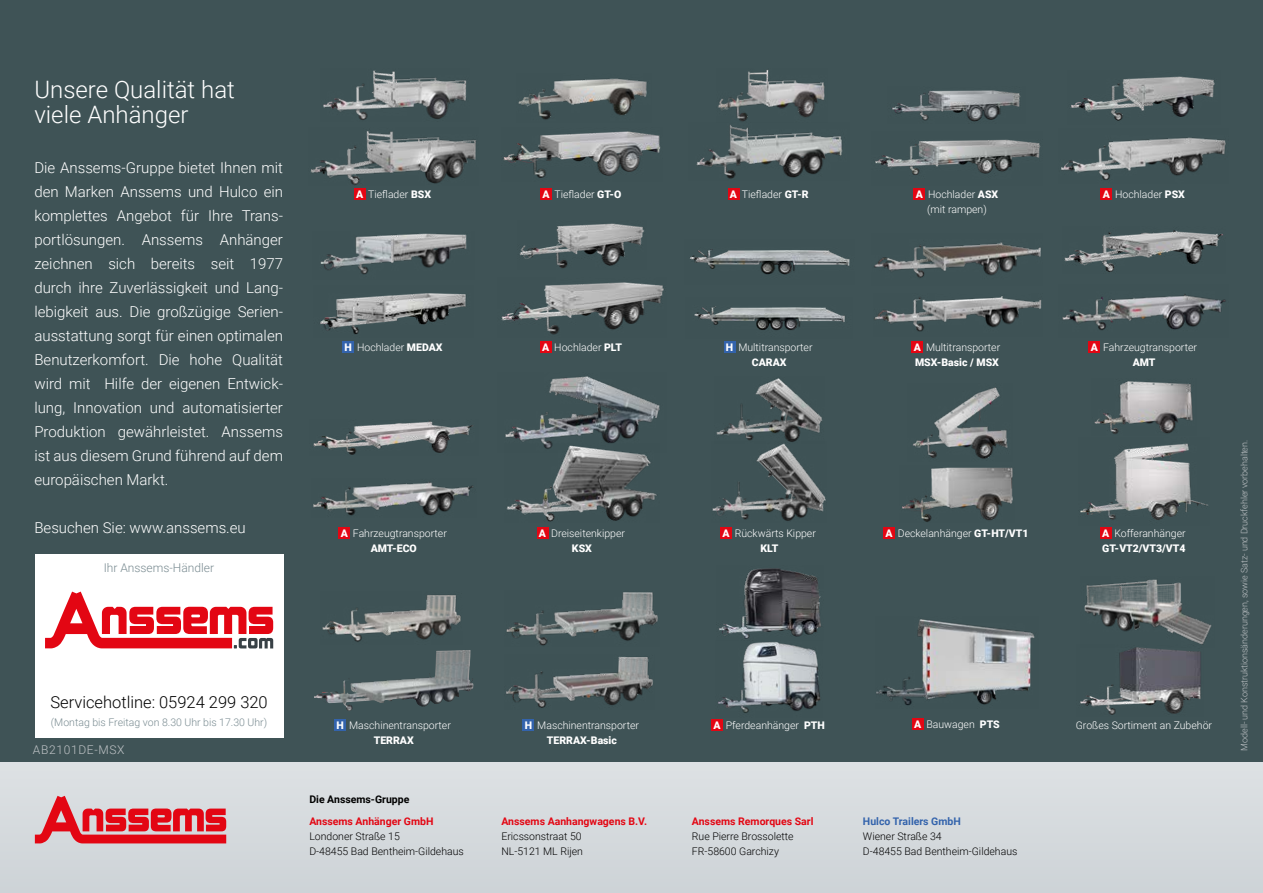
<style>
.page{position:relative;width:1263px;height:893px;background:#fff}
.page>*{position:absolute;margin:0;border:0;box-sizing:border-box;transform-origin:0 0}
.t1{font:300 24px/25.5px "Roboto";color:#fff}
.t2{font:300 16.5px "Roboto";color:#000}
.t3{font:300 15px/24px "Roboto";color:#fff;text-align:justify}
.t4{font:300 12px "Roboto";color:#798b91}
.t5{font:300 12px "Roboto";letter-spacing:.055em;color:#bfc3c6}
.t6{font:300 10.5px/15px "Roboto";color:#fff;text-align:center}
.t7{font:300 10.5px "Roboto";color:#000}
.t8{font:700 10.5px "Roboto";color:#e30613}
.t9{font:300 10.5px "Roboto";color:#798b91}
.t10{font:900 10.5px/15px "Roboto";color:#fff}
.t11{font:700 10.5px "Roboto";color:#3363ac}
.t12{font:700 10.5px "Roboto";color:#000}
.t13{font:300 9px "Roboto";letter-spacing:-.005em;color:#bfc3c6}
.s1{font-weight:900}
.s2{font-weight:300}
</style>
<div class="page">
<div style="left:0;top:501px;width:1263px;height:392px;background:#d5dadd"></div>
<div style="left:0;top:0;width:1263px;height:762px;background:#3f5356"></div>
<img style="left:323px;top:70px;width:144px;height:50px">
<img style="left:310px;top:131px;width:166px;height:54px">
<div style="left:354px;top:188px;width:11px;height:12px;background:#e30613"></div>
<img style="left:505px;top:376px;width:155px;height:68px">
<img style="left:506px;top:444px;width:151px;height:78px">
<div style="left:537px;top:527px;width:11px;height:12px;background:#e30613"></div>
<img style="left:874px;top:242px;width:167px;height:36px">
<img style="left:875px;top:296px;width:167px;height:36px">
<div style="left:911px;top:341px;width:12px;height:12px;background:#e30613"></div>
<img style="left:1061px;top:137px;width:165px;height:43px">
<img style="left:1071px;top:76px;width:144px;height:45px">
<div style="left:1100px;top:188px;width:12px;height:12px;background:#e30613"></div>
<img style="left:501px;top:282px;width:163px;height:53px">
<img style="left:520px;top:223px;width:124px;height:45px">
<div style="left:540px;top:341px;width:11px;height:12px;background:#e30613"></div>
<img style="left:1094px;top:381px;width:99px;height:53px">
<img style="left:1080px;top:443px;width:128px;height:77px">
<div style="left:1100px;top:527px;width:11px;height:12px;background:#e30613"></div>
<img style="left:913px;top:387px;width:95px;height:72px">
<img style="left:902px;top:467px;width:111px;height:55px">
<div style="left:883px;top:527px;width:12px;height:12px;background:#e30613"></div>
<img style="left:503px;top:131px;width:158px;height:47px">
<div style="left:540px;top:189px;width:12px;height:11px;background:#e30613"></div>
<img style="left:518px;top:78px;width:129px;height:42px">
<img style="left:696px;top:125px;width:147px;height:54px">
<div style="left:728px;top:189px;width:11px;height:11px;background:#e30613"></div>
<img style="left:718px;top:70px;width:107px;height:52px">
<img style="left:1064px;top:230px;width:159px;height:42px">
<div style="left:1089px;top:341px;width:11px;height:12px;background:#e30613"></div>
<img style="left:1062px;top:294px;width:164px;height:36px">
<img style="left:313px;top:482px;width:160px;height:34px">
<div style="left:338px;top:527px;width:12px;height:12px;background:#e30613"></div>
<img style="left:313px;top:421px;width:160px;height:34px">
<img style="left:712px;top:444px;width:114px;height:77px">
<img style="left:716px;top:378px;width:107px;height:66px">
<div style="left:720px;top:527px;width:12px;height:12px;background:#e30613"></div>
<img style="left:320px;top:293px;width:146px;height:41px">
<div style="left:343px;top:341px;width:11px;height:12px;background:#3363ac"></div>
<img style="left:320px;top:233px;width:147px;height:42px">
<img style="left:875px;top:139px;width:166px;height:36px">
<div style="left:913px;top:188px;width:12px;height:12px;background:#e30613"></div>
<img style="left:892px;top:90px;width:129px;height:32px">
<div style="left:334px;top:719px;width:12px;height:12px;background:#3363ac"></div>
<img style="left:314px;top:650px;width:146px;height:48px">
<img style="left:322px;top:595px;width:139px;height:47px">
<div style="left:523px;top:719px;width:11px;height:12px;background:#3363ac"></div>
<img style="left:506px;top:656px;width:147px;height:52px">
<img style="left:506px;top:592px;width:152px;height:54px">
<img style="left:876px;top:619px;width:159px;height:87px">
<div style="left:912px;top:718px;width:12px;height:12px;background:#e30613"></div>
<div style="left:711px;top:719px;width:12px;height:12px;background:#e30613"></div>
<img style="left:718px;top:569px;width:103px;height:144px">
<img style="left:1080px;top:647px;width:121px;height:68px">
<img style="left:1084px;top:579px;width:128px;height:65px">
<img style="left:694px;top:306px;width:151px;height:24px">
<img style="left:690px;top:249px;width:160px;height:26px">
<div style="left:724px;top:341px;width:11px;height:12px;background:#3363ac"></div>
<svg style="left:35px;top:796px;width:191px;height:47px"></svg>
<div style="left:35px;top:555px;width:248px;height:183px;background:#fff"></div>
<svg style="left:45px;top:592px;width:228px;height:56px"></svg>
<h1 class="t1" style="left:34px;top:75px;width:202px">Unsere Qualität hat viele Anhänger</h1>
<p class="t3" style="left:34px;top:155px;width:250px">Die Anssems-Gruppe bietet Ihnen mit den Marken Anssems und Hulco ein komplettes Angebot für Ihre Trans&shy;portlösungen. Anssems Anhänger zeichnen sich bereits seit 1977 durch ihre Zuverlässigkeit und Lang&shy;lebigkeit aus. Die großzügige Serien&shy;ausstattung sorgt für einen optimalen Benutzerkomfort. Die hohe Qualität wird mit Hilfe der eigenen Entwick&shy;lung, Innovation und automatisierter Produktion gewährleistet. Anssems ist aus diesem Grund führend auf dem europäischen Markt.</p>
<p class="t3" style="left:34px;top:515px;width:213px">Besuchen Sie: www.anssems.eu</p>
<p class="t4" style="left:104px;top:559px;width:112px">Ihr Anssems-Händler</p>
<p class="t6" style="left:356px;top:186px;width:76px"><span class="s1">A</span> Tieflader <span class="s1">BSX</span></p>
<p class="t6" style="left:345px;top:339px;width:99px"><span class="s1">H</span> Hochlader <span class="s1">MEDAX</span></p>
<p class="t6" style="left:542px;top:186px;width:81px"><span class="s1">A</span> Tieflader <span class="s1">GT-O</span></p>
<p class="t6" style="left:730px;top:186px;width:80px"><span class="s1">A</span> Tieflader <span class="s1">GT-R</span></p>
<p class="t6" style="left:542px;top:339px;width:82px"><span class="s1">A</span> Hochlader <span class="s1">PLT</span></p>
<p class="t6" style="left:726px;top:339px;width:88px"><span class="s1">H</span> Multitransporter<br><span class="s1">CARAX</span></p>
<p class="t6" style="left:341px;top:525px;width:108px"><span class="s1">A</span> Fahrzeugtransporter<br><span class="s1">AMT-ECO</span></p>
<p class="t6" style="left:722px;top:525px;width:95px"><span class="s1">A</span> Rückwärts Kipper<br><span class="s1">KLT</span></p>
<p class="t6" style="left:539px;top:525px;width:88px"><span class="s1">A</span> Dreiseitenkipper<br><span class="s1">KSX</span></p>
<p class="t6" style="left:916px;top:186px;width:84px"><span class="s1">A</span> Hochlader <span class="s1">ASX </span>(mit rampen)</p>
<p class="t6" style="left:914px;top:339px;width:88px;text-align:left"><span class="s1">A</span> Multitransporter<br><span class="s1">MSX-Basic / MSX</span></p>
<p class="t6" style="left:1103px;top:186px;width:84px"><span class="s1">A</span> Hochlader <span class="s1">PSX</span></p>
<p class="t6" style="left:1091px;top:339px;width:108px"><span class="s1">A</span> Fahrzeugtransporter<br><span class="s1">AMT</span></p>
<p class="t6" style="left:885px;top:525px;width:144px"><span class="s1">A</span> Deckelanhänger <span class="s1">GT-HT/VT1</span></p>
<p class="t10" style="left:1102px;top:525px;width:85px">A <span class="s2">Kofferanhänger<br></span>GT-VT2/VT3/VT4</p>
<p class="t2" style="left:50px;top:691px;width:219px">Servicehotline: 05924 299 320</p>
<p class="t9" style="left:51px;top:715px;width:218px">(Montag bis Freitag von 8.30 Uhr bis 17.30 Uhr)</p>
<p class="t5" style="left:33px;top:742px;width:93px">AB2101DE-MSX</p>
<p class="t6" style="left:337px;top:717px;width:116px"><span class="s1">H</span> Maschinentransporter<br><span class="s1">TERRAX</span></p>
<p class="t6" style="left:525px;top:717px;width:116px"><span class="s1">H</span> Maschinentransporter<br><span class="s1">TERRAX-Basic</span></p>
<p class="t6" style="left:713px;top:717px;width:113px"><span class="s1">A</span> Pferdeanhänger <span class="s1">PTH</span></p>
<p class="t6" style="left:914px;top:716px;width:87px"><span class="s1">A</span> Bauwagen <span class="s1">PTS</span></p>
<p class="t6" style="left:1076px;top:717px;width:138px">Großes Sortiment an Zubehör</p>
<p class="t12" style="left:309px;top:791px;width:102px">Die Anssems-Gruppe</p>
<p class="t8" style="left:309px;top:813px;width:126px">Anssems Anhänger GmbH</p>
<p class="t8" style="left:501px;top:813px;width:147px">Anssems Aanhangwagens B.V.</p>
<p class="t8" style="left:692px;top:813px;width:123px">Anssems Remorques Sarl</p>
<p class="t11" style="left:863px;top:813px;width:99px">Hulco Trailers GmbH</p>
<p class="t7" style="left:309px;top:828px;width:92px">Londoner Straße 15</p>
<p class="t7" style="left:501px;top:828px;width:82px">Ericssonstraat 50</p>
<p class="t7" style="left:692px;top:828px;width:103px">Rue Pierre Brossolette</p>
<p class="t7" style="left:863px;top:828px;width:80px">Wiener Straße 34</p>
<p class="t7" style="left:309px;top:843px;width:156px">D-48455 Bad Bentheim-Gildehaus</p>
<p class="t7" style="left:501px;top:843px;width:83px">NL-5121 ML Rijen</p>
<p class="t7" style="left:692px;top:843px;width:89px">FR-58600 Garchizy</p>
<p class="t7" style="left:863px;top:843px;width:156px">D-48455 Bad Bentheim-Gildehaus</p>
<p class="t13" style="left:1238px;top:750px;width:312px;rotate:-90deg">Modell- und Konstruktionsänderungen, sowie Satz- und Druckfehler vorbehalten.</p>
</div>
